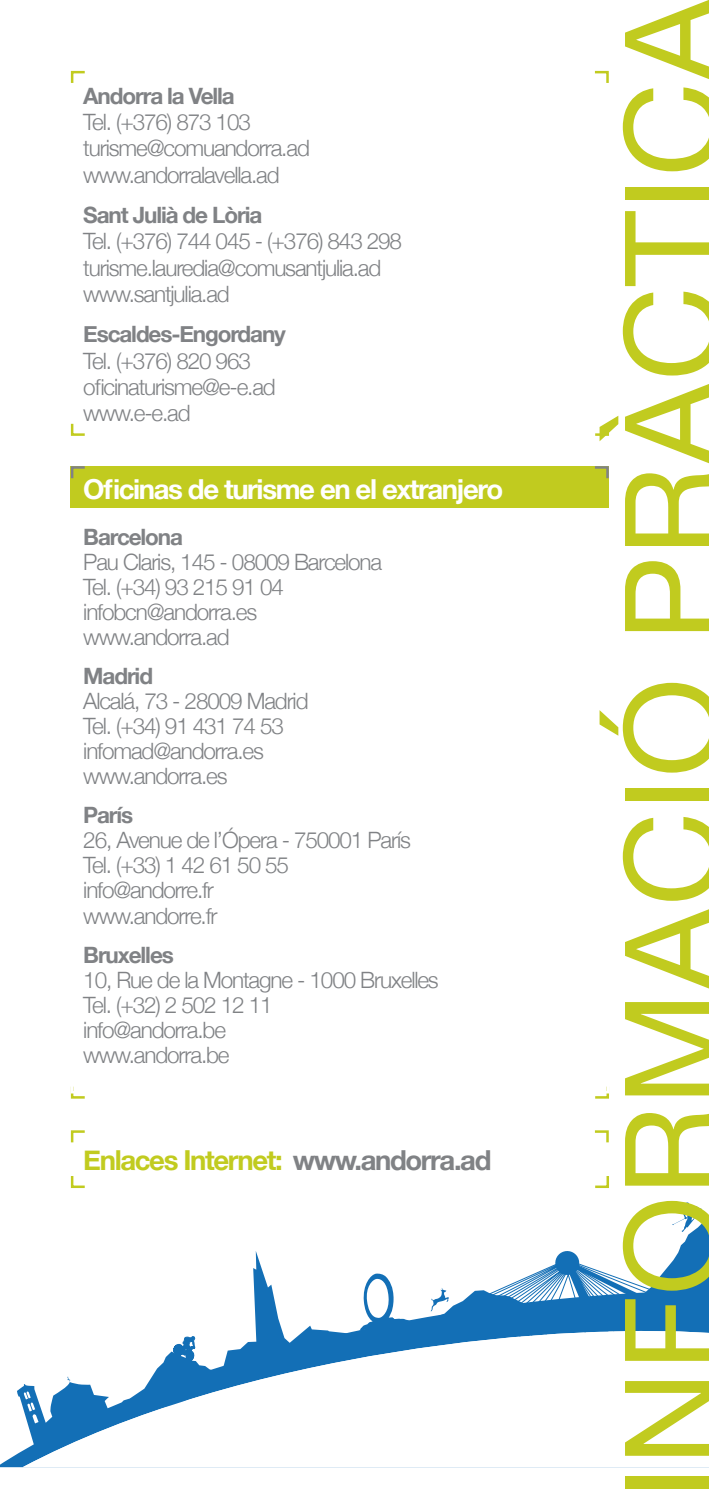
<style>
.page{position:relative;width:709px;height:1489px;background:#fff}
.page>*{position:absolute;margin:0;border:0;box-sizing:border-box;transform-origin:0 0}
.t1{font:131.25px "Helvetica Neue";color:#c1cb1f}
.t2{font:700 27.5px "Helvetica Neue";letter-spacing:-.05em;color:#fff}
.t3{font:700 27.5px "Helvetica Neue";letter-spacing:-.05em;color:#c1cb1f}
.t4{font:300 22.5px/25px "Helvetica Neue";letter-spacing:-.05em;color:#808285}
.s1{font-weight:700}
.s2{color:#808285}
</style>
<div class="page">
<div style="left:71px;top:466px;width:538px;height:42px;background:#c1cb1f"></div>
<svg style="left:70px;top:70px;width:15px;height:13px"></svg>
<svg style="left:594px;top:70px;width:15px;height:13px"></svg>
<svg style="left:595px;top:423px;width:14px;height:13px"></svg>
<svg style="left:70px;top:423px;width:15px;height:13px"></svg>
<svg style="left:70px;top:466px;width:15px;height:14px"></svg>
<svg style="left:595px;top:466px;width:14px;height:13px"></svg>
<svg style="left:595px;top:1086px;width:14px;height:13px"></svg>
<svg style="left:70px;top:1086px;width:15px;height:13px"></svg>
<svg style="left:70px;top:1130px;width:15px;height:13px"></svg>
<svg style="left:594px;top:1130px;width:15px;height:13px"></svg>
<svg style="left:595px;top:1176px;width:14px;height:12px"></svg>
<svg style="left:70px;top:1176px;width:15px;height:12px"></svg>
<svg style="left:23px;top:1318px;width:405px;height:148px"></svg>
<svg style="left:17px;top:1251px;width:394px;height:195px"></svg>
<svg style="left:428px;top:1202px;width:281px;height:145px"></svg>
<p class="t4" style="left:83px;top:82px;width:228px;line-height:26.2px"><span class="s1">Andorra la Vella<br></span>Tel. (+376) 873 103 turisme@comuandorra.ad www.andorralavella.ad</p>
<p class="t4" style="left:83px;top:201px;width:320px;line-height:26.2px"><span class="s1">Sant Julià de Lòria<br></span>Tel. (+376) 744 045 - (+376) 843 298 turisme.lauredia@comusantjulia.ad www.santjulia.ad</p>
<p class="t4" style="left:83px;top:321px;width:204px;line-height:26.2px"><span class="s1">Escaldes-Engordany<br></span>Tel. (+376) 820 963 oficinaturisme@e-e.ad www.e-e.ad</p>
<p class="t2" style="left:83px;top:472px;width:421px">Oficinas de turisme en el extranjero</p>
<p class="t4" style="left:83px;top:524px;width:300px"><span class="s1">Barcelona<br></span>Pau Claris, 145 - 08009 Barcelona<br>Tel. (+34) 93 215 91 04 infobcn@andorra.es www.andorra.ad</p>
<p class="t4" style="left:83px;top:663px;width:227px"><span class="s1">Madrid<br></span>Alcalá, 73 - 28009 Madrid<br>Tel. (+34) 91 431 74 53 infomad@andorra.es www.andorra.es</p>
<p class="t4" style="left:83px;top:802px;width:329px"><span class="s1">París<br></span>26, Avenue de l’Ópera - 750001 París<br>Tel. (+33) 1 42 61 50 55 info@andorre.fr<br>www.andorre.fr</p>
<p class="t4" style="left:83px;top:941px;width:357px"><span class="s1">Bruxelles<br></span>10, Rue de la Montagne - 1000 Bruxelles<br>Tel. (+32) 2 502 12 11<br>info@andorra.be<br>www.andorra.be</p>
<p class="t3" style="left:83px;top:1142px;width:410px">Enlaces Internet: <span class="s2">www.andorra.ad</span></p>
<p class="t1" style="left:594px;top:1499px;width:1505px;rotate:-90deg">INFORMACIÓ PRÀCTICA</p>
</div>
